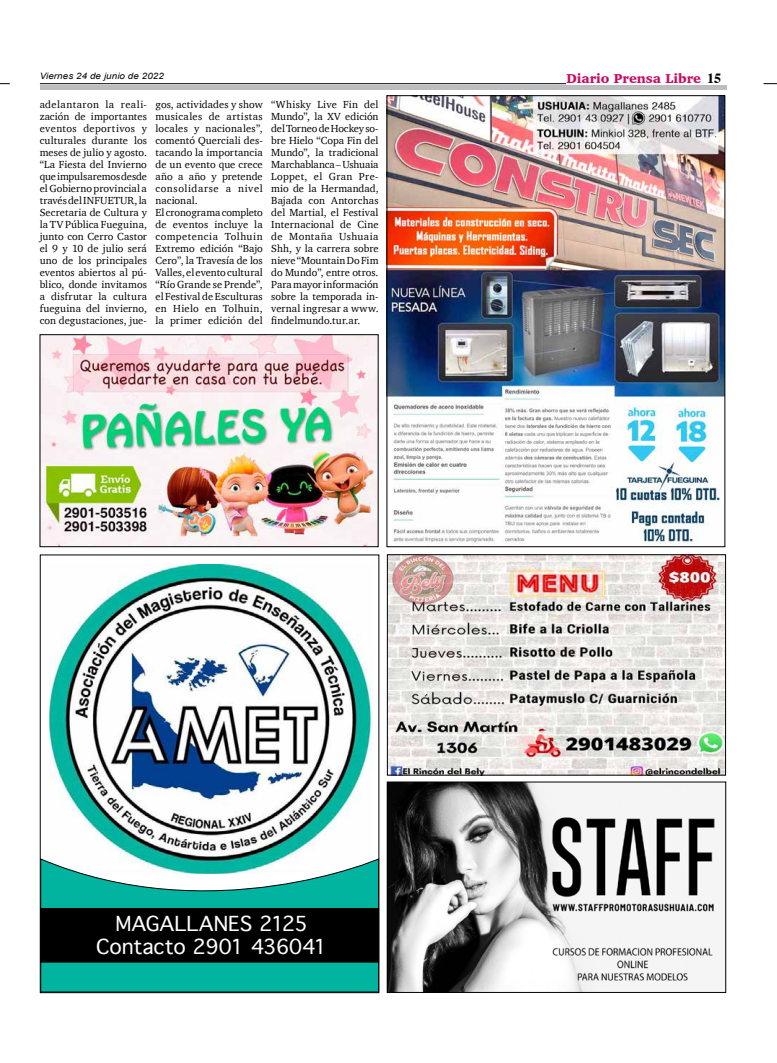
<style>
.page{position:relative;width:777px;height:1063px;background:#fff}
.page>*{position:absolute;margin:0;border:0;box-sizing:border-box;transform-origin:0 0}
.t1{font:19.8px/22.6px "Geneva";letter-spacing:-.015em;color:#fff;text-align:center}
.t2{font:900 13.2px "Charter";color:#c80c5f}
.t3{font:10.5px/12px "Charter";letter-spacing:.01em;color:#000;text-align:justify}
.t4{font:italic 8.8px "Arial";letter-spacing:.01em;color:#000;scale:1.11 1}
.s1{font-family:"Times";font-weight:700;font-size:14px;color:#000}
</style>
<div class="page">
<hr style="left:40px;top:83px;width:526px;height:1px;background:#000">
<hr style="left:40px;top:85px;width:686px;height:4px;background:#bcbec0">
<svg style="left:763px;top:83px;width:14px;height:1px"></svg>
<img style="left:388px;top:97px;width:335px;height:448px">
<div style="left:386px;top:95px;width:339px;height:452px;border:1px solid #000"></div>
<img style="left:50px;top:564px;width:323px;height:295px">
<svg style="left:40px;top:859px;width:339px;height:133px"></svg>
<div style="left:41px;top:908px;width:337px;height:54px;background:#000"></div>
<img style="left:389px;top:784px;width:335px;height:207px">
<div style="left:387px;top:782px;width:339px;height:211px;border:1px solid #000"></div>
<img style="left:389px;top:556px;width:335px;height:217px">
<div style="left:387px;top:554px;width:339px;height:221px;border:1px solid #000"></div>
<img style="left:42px;top:336px;width:334px;height:209px">
<div style="left:40px;top:334px;width:338px;height:213px;border:1px solid #000"></div>
<p class="t4" style="left:40px;top:70px;width:113px">Viernes 24 de junio de 2022</p>
<p class="t3" style="left:40px;top:98px;width:109px">adelantaron la reali&shy;zación de importantes eventos deportivos y culturales durante los meses de julio y agosto. “La Fiesta del Invierno que impulsaremos desde el Gobierno provincial a través del INFUETUR, la Secretaria de Cultura y la TV Pública Fueguina, junto con Cerro Castor el 9 y 10 de julio será uno de los principales eventos abiertos al pú&shy;blico, donde invitamos a disfrutar la cultura fueguina del invierno, con degustaciones, jue-</p>
<p class="t3" style="left:155px;top:98px;width:109px;text-align:left">gos, actividades y show musicales de artistas locales y nacionales”, comentó Querciali des&shy;tacando la importancia de un evento que crece año a año y pretende consolidarse a nivel nacional.<br>El cronograma completo de eventos incluye la competencia Tolhuin<br>Extremo edición “Bajo<br>Cero”, la Travesía de los<br>Valles, el evento cultural “Río Grande se Prende”, el Festival de Esculturas en Hielo en Tolhuin, la primer edición del</p>
<p class="t3" style="left:271px;top:98px;width:109px">“Whisky Live Fin del Mundo”, la XV edición del Torneo de Hockey so&shy;bre Hielo “Copa Fin del Mundo”, la tradicional Marchablanca – Ushuaia Loppet, el Gran Pre&shy;mio de la Hermandad, Bajada con Antorchas del Martial, el Festival Internacional de Cine de Montaña Ushuaia Shh, y la carrera sobre nieve “Mountain Do Fim do Mundo”, entre otros.<br>Para mayor información sobre la temporada in&shy;vernal ingresar a www. findelmundo.tur.ar.</p>
<p class="t2" style="left:566px;top:71px;width:156px">Diario Prensa Libre <span class="s1">15</span></p>
<h1 class="t1" style="left:96px;top:913px;width:232px">MAGALLANES 2125<br>Contacto 2901 436041</h1>
</div>
